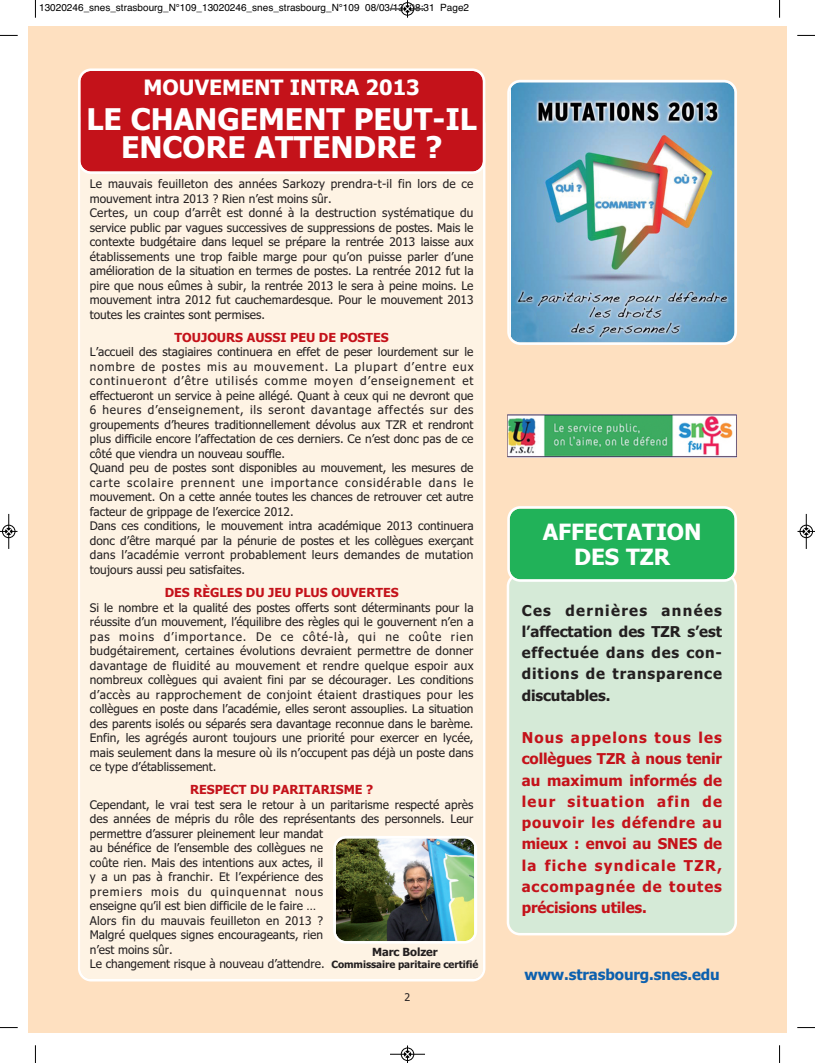
<style>
.page{position:relative;width:815px;height:1063px;background:#fff}
.page>*{position:absolute;margin:0;border:0;box-sizing:border-box;transform-origin:0 0}
.t1{font:700 30px/28.8px "Tahoma";color:#fff;text-align:center}
.t2{font:700 22.5px/25px "Tahoma";color:#fff;text-align:center}
.t3{font:700 21.25px "Tahoma";color:#fff}
.t4{font:700 15px/21.2px "Tahoma";letter-spacing:.065em;color:#c4121a;text-align:justify}
.t5{font:700 15px/21.2px "Tahoma";letter-spacing:.055em;color:#231f20;text-align:justify}
.t6{font:700 15px "Tahoma";letter-spacing:-.005em;color:#0d60ae}
.t7{font:700 12.5px "Tahoma";color:#c4121a}
.t8{font:11.88px/14.5px "Tahoma";color:#231f20}
.t9{font:700 11.25px "Tahoma";letter-spacing:-.005em;color:#231f20}
.t10{font:10.62px "Tahoma";color:#231f20}
.t11{font:10px "Helvetica";color:#000}
.t12{font:700 10px "Tahoma";letter-spacing:-.005em;color:#231f20}
</style>
<div class="page">
<div style="left:28px;top:26px;width:759px;height:1006px;background:#fee0c0"></div>
<div style="left:78px;top:174px;width:407px;height:807px;background:#fef3e4"></div>
<svg style="left:78px;top:68px;width:407px;height:106px;background:#c72129"></svg>
<img style="left:333px;top:836px;width:144px;height:108px">
<svg style="left:507px;top:80px;width:230px;height:265px;background:#8bafc4"></svg>
<div style="left:507px;top:582px;width:230px;height:353px;background:#d5ead7"></div>
<img style="left:507px;top:415px;width:230px;height:43px">
<svg style="left:507px;top:506px;width:230px;height:76px;background:#37b969"></svg>
<svg style="left:35px;top:0;width:1px;height:18px"></svg>
<svg style="left:0;top:35px;width:18px;height:1px"></svg>
<svg style="left:779px;top:0;width:1px;height:18px"></svg>
<svg style="left:797px;top:35px;width:18px;height:1px"></svg>
<svg style="left:35px;top:1045px;width:1px;height:18px"></svg>
<svg style="left:0;top:1027px;width:18px;height:1px"></svg>
<svg style="left:779px;top:1045px;width:1px;height:18px"></svg>
<svg style="left:797px;top:1027px;width:18px;height:1px"></svg>
<div style="left:401px;top:2px;width:13px;height:14px;border:1px solid #fff;border-radius:50%"></div>
<hr style="left:390px;top:9px;width:35px;height:1px;background:#000">
<div style="left:401px;top:3px;width:13px;height:12px;border:1px solid #000;border-radius:50%"></div>
<svg style="left:404px;top:0;width:7px;height:18px"></svg>
<hr style="left:390px;top:1054px;width:35px;height:1px;background:#000">
<div style="left:401px;top:1048px;width:13px;height:13px;border:1px solid #000;border-radius:50%"></div>
<svg style="left:404px;top:1045px;width:7px;height:18px"></svg>
<hr style="left:9px;top:514px;width:1px;height:35px;background:#000">
<div style="left:2px;top:525px;width:13px;height:13px;border:1px solid #000;border-radius:50%"></div>
<svg style="left:0;top:528px;width:18px;height:7px"></svg>
<hr style="left:806px;top:514px;width:1px;height:35px;background:#000">
<div style="left:800px;top:525px;width:13px;height:13px;border:1px solid #000;border-radius:50%"></div>
<svg style="left:798px;top:528px;width:17px;height:7px"></svg>
<p class="t11" style="left:39px;top:2px;width:431px">13020246_snes_strasbourg_N°109_13020246_snes_strasbourg_N°109 08/03/13 08:31 Page2</p>
<h3 class="t3" style="left:144px;top:79px;width:278px">MOUVEMENT INTRA 2013</h3>
<h1 class="t1" style="left:86px;top:107px;width:392px">LE CHANGEMENT PEUT-IL<br>ENCORE ATTENDRE ?</h1>
<p class="t8" style="left:90px;top:177px;width:385px">Le mauvais feuilleton des années Sarkozy prendra-t-il fin lors de ce mouvement intra 2013 ? Rien n’est moins sûr.<br>Certes, un coup d’arrêt est donné à la destruction systématique du service public par vagues successives de suppressions de postes. Mais le contexte budgétaire dans lequel se prépare la rentrée 2013 laisse aux établissements une trop faible marge pour qu’on puisse parler d’une amélioration de la situation en termes de postes. La rentrée 2012 fut la pire que nous eûmes à subir, la rentrée 2013 le sera à peine moins. Le mouvement intra 2012 fut cauchemardesque. Pour le mouvement 2013 toutes les craintes sont permises.</p>
<p class="t7" style="left:175px;top:333px;width:216px">TOUJOURS AUSSI PEU DE POSTES</p>
<p class="t8" style="left:90px;top:345px;width:385px">L’accueil des stagiaires continuera en effet de peser lourdement sur le nombre de postes mis au mouvement. La plupart d’entre eux continueront d’être utilisés comme moyen d’enseignement et effectueront un service à peine allégé. Quant à ceux qui ne devront que 6 heures d’enseignement, ils seront davantage affectés sur des groupements d’heures traditionnellement dévolus aux TZR et rendront plus difficile encore l’affectation de ces derniers. Ce n’est donc pas de ce côté que viendra un nouveau souffle.<br>Quand peu de postes sont disponibles au mouvement, les mesures de carte scolaire prennent une importance considérable dans le mouvement. On a cette année toutes les chances de retrouver cet autre facteur de grippage de l’exercice 2012.<br>Dans ces conditions, le mouvement intra académique 2013 continuera donc d’être marqué par la pénurie de postes et les collègues exerçant dans l’académie verront probablement leurs demandes de mutation toujours aussi peu satisfaites.</p>
<p class="t7" style="left:165px;top:588px;width:235px">DES RÈGLES DU JEU PLUS OUVERTES</p>
<p class="t8" style="left:90px;top:600px;width:385px;text-align:justify">Si le nombre et la qualité des postes offerts sont déterminants pour la réussite d’un mouvement, l’équilibre des règles qui le gouvernent n’en a pas moins d’importance. De ce côté-là, qui ne coûte rien budgétairement, certaines évolutions devraient permettre de donner davantage de fluidité au mouvement et rendre quelque espoir aux nombreux collègues qui avaient fini par se décourager. Les conditions d’accès au rapprochement de conjoint étaient drastiques pour les collègues en poste dans l’académie, elles seront assouplies. La situation des parents isolés ou séparés sera davantage reconnue dans le barème.<br>Enfin, les agrégés auront toujours une priorité pour exercer en lycée, mais seulement dans la mesure où ils n’occupent pas déjà un poste dans ce type d’établissement.</p>
<p class="t7" style="left:190px;top:785px;width:185px">RESPECT DU PARITARISME ?</p>
<p class="t8" style="left:90px;top:797px;width:385px">Cependant, le vrai test sera le retour à un paritarisme respecté après des années de mépris du rôle des représentants des personnels. Leur permettre d’assurer pleinement leur mandat<br>au bénéfice de l’ensemble des collègues ne<br>coûte rien. Mais des intentions aux actes, il<br>y a un pas à franchir. Et l’expérience des<br>premiers mois du quinquennat nous<br>enseigne qu’il est bien difficile de le faire …<br>Alors fin du mauvais feuilleton en 2013 ?<br>Malgré quelques signes encourageants, rien<br>n’est moins sûr.<br>Le changement risque à nouveau d’attendre.</p>
<p class="t10" style="left:405px;top:992px;width:7px">2</p>
<p class="t9" style="left:372px;top:948px;width:67px">Marc Bolzer</p>
<p class="t12" style="left:331px;top:961px;width:149px">Commissaire paritaire certifié</p>
<h2 class="t2" style="left:543px;top:522px;width:160px">AFFECTATION<br>DES TZR</h2>
<p class="t5" style="left:522px;top:601px;width:202px">Ces dernières années l’affectation des TZR s’est effectuée dans des con&shy;ditions de transparence discutables.</p>
<p class="t4" style="left:522px;top:728px;width:202px">Nous appelons tous les collègues TZR à nous tenir au maximum informés de leur situation afin de pouvoir les défendre au mieux : envoi au SNES de la fiche syndicale TZR, accompagnée de toutes précisions utiles.</p>
<p class="t6" style="left:524px;top:969px;width:197px">www.strasbourg.snes.edu</p>
</div>
